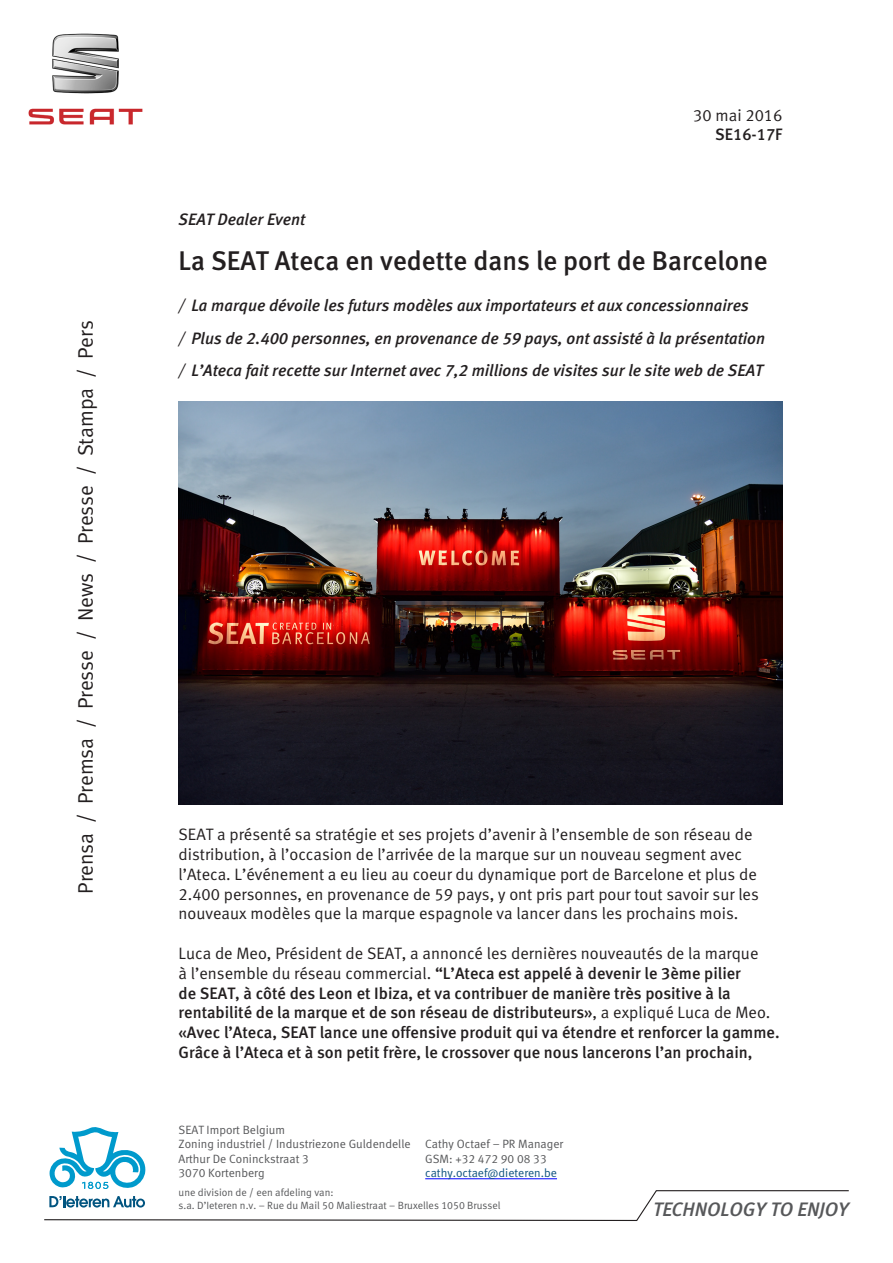
<style>
.page{position:relative;width:893px;height:1263px;background:#fff}
.page>*{position:absolute;margin:0;border:0;box-sizing:border-box;transform-origin:0 0}
.Headline{font:500 27px "Seat Meta";color:#231f20}
.t1{font:21px "Seat Meta Normal";color:#231f20}
.t2{font:italic 500 19.5px "Seat Meta";color:#57585a}
.Body{font:500 16.5px/19.8px "Seat Meta";color:#231f20}
.Body-2{font:16.5px/19.8px "Seat Meta Normal";color:#231f20}
.Subtitle{font:italic 500 16.5px "Seat Meta";color:#231f20}
.t3{font:12px/14.4px "Seat Meta Normal";color:#57585a}
.t4{font:12px "Seat Meta Normal";color:#105480}
.t5{font:10.5px/12.6px "Seat Meta Normal";color:#57585a}
.s1{font-family:"Seat Meta Normal"}
.s2{font-family:"Seat Meta Normal";font-weight:400}
</style>
<div class="page">
<svg style="left:44px;top:1127px;width:805px;height:94px"></svg>
<img style="left:28px;top:33px;width:115px;height:92px">
<hr style="left:425px;top:1178px;width:132px;height:1px;background:#00f">
<img style="left:179px;top:401px;width:603px;height:403px">
<p class="t1" style="left:73px;top:894px;width:575px;rotate:-90deg">Prensa / Premsa / Presse / News / Presse / Stampa / Pers</p>
<p class="Body-2" style="left:693px;top:105px;width:91px">30 mai 2016</p>
<p class="Body" style="left:715px;top:125px;width:69px">SE16-17F</p>
<p class="Subtitle" style="left:179px;top:209px;width:128px">SEAT Dealer Event</p>
<p class="Headline" style="left:179px;top:245px;width:591px">La SEAT Ateca en vedette dans le port de Barcelone</p>
<p class="Subtitle" style="left:179px;top:296px;width:572px"><span class="s1">/</span> La marque dévoile les futurs modèles aux importateurs et aux concessionnaires</p>
<p class="Subtitle" style="left:179px;top:328px;width:588px"><span class="s1">/</span> Plus de 2.400 personnes, en provenance de 59 pays, ont assisté à la présentation</p>
<p class="Subtitle" style="left:179px;top:361px;width:586px"><span class="s1">/</span> L’Ateca fait recette sur Internet avec 7,2 millions de visites sur le site web de SEAT</p>
<p class="Body-2" style="left:179px;top:824px;width:582px">SEAT a présenté sa stratégie et ses projets d’avenir à l’ensemble de son réseau de distribution, à l’occasion de l’arrivée de la marque sur un nouveau segment avec l’Ateca. L’événement a eu lieu au coeur du dynamique port de Barcelone et plus de 2.400 personnes, en provenance de 59 pays, y ont pris part pour tout savoir sur les nouveaux modèles que la marque espagnole va lancer dans les prochains mois.</p>
<p class="Body" style="left:179px;top:943px;width:602px"><span class="s2">Luca de Meo, Président de SEAT, a annoncé les dernières nouveautés de la marque<br>à l’ensemble du réseau commercial.</span> “L’Ateca est appelé à devenir le 3ème pilier<br>de SEAT, à côté des Leon et Ibiza, et va contribuer de manière très positive à la rentabilité de la marque et de son réseau de distributeurs»<span class="s2">, a expliqué Luca de Meo. </span>«Avec l’Ateca, SEAT lance une offensive produit qui va étendre et renforcer la gamme.<br>Grâce à l’Ateca et à son petit frère, le crossover que nous lancerons l’an prochain,</p>
<p class="t3" style="left:179px;top:1122px;width:233px">SEAT Import Belgium<br>Zoning industriel / Industriezone Guldendelle<br>Arthur De Coninckstraat 3<br>3070 Kortenberg</p>
<p class="t3" style="left:425px;top:1137px;width:140px">Cathy Octaef – PR Manager<br>GSM: +32 472 90 08 33</p>
<p class="t4" style="left:425px;top:1166px;width:133px">cathy.octaef@dieteren.be</p>
<p class="t5" style="left:179px;top:1186px;width:324px">une division de / een afdeling van:<br>s.a. D’Ieteren n.v. – Rue du Mail 50 Maliestraat – Bruxelles 1050 Brussel</p>
<p class="t2" style="left:653px;top:1198px;width:197px">TECHNOLOGY TO ENJOY</p>
</div>
